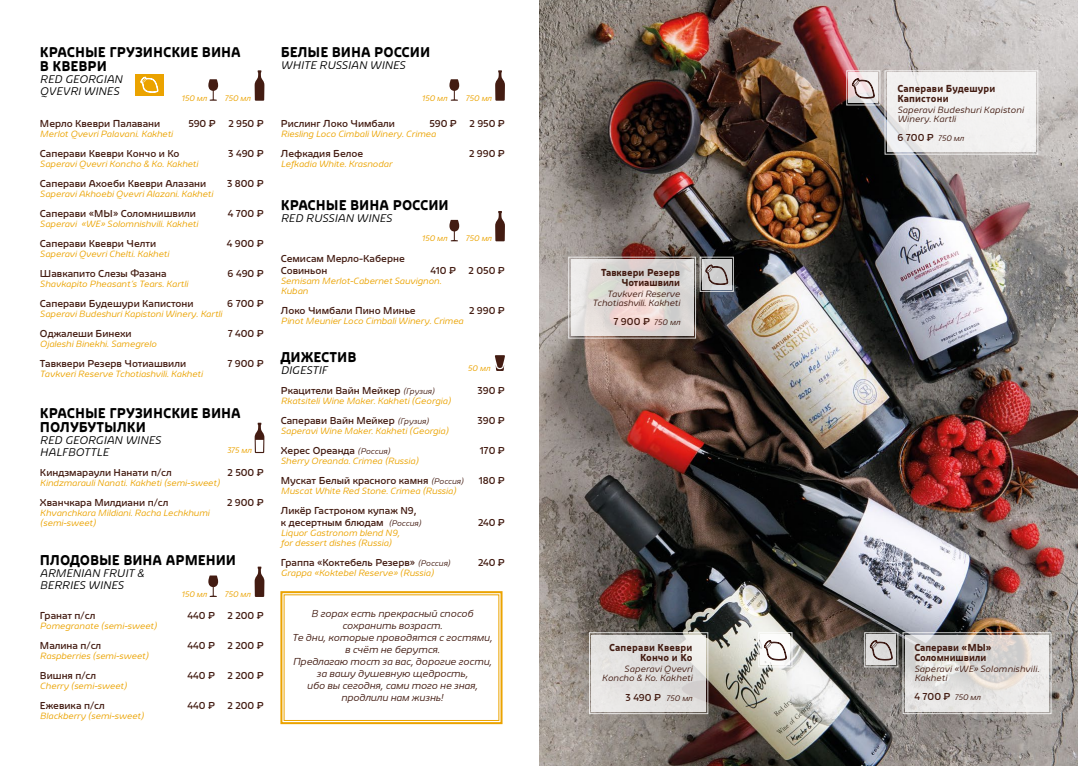
<style>
.page{position:relative;width:1078px;height:766px;background:#fff}
.page>*{position:absolute;margin:0;border:0;box-sizing:border-box;transform-origin:0 0}
.t1{font:700 14px/14.4px "Hachoipury";color:#000}
.t2{font:italic 300 11px/12px "Hachoipury";letter-spacing:.005em;color:#000}
.t3{font:10px/12px "Hachoipury";color:#431c12}
.t4{font:italic 300 10px/12px "Hachoipury";letter-spacing:-.005em;color:#431c12;text-align:center}
.t5{font:700 10px/10px "Hachoipury";color:#431c12}
.t6{font:italic 300 9px/10px "Hachoipury";color:#eba300}
.t7{font:italic 300 9px/9px "Hachoipury";letter-spacing:.005em;color:#431c12}
.t8{font:italic 300 8px "Hachoipury";color:#eba300}
.s1{font-weight:300;font-style:italic;font-size:8px}
</style>
<div class="page">
<img style="left:539px;top:0;width:538px;height:765px">
<svg style="left:254px;top:70px;width:10px;height:31px"></svg>
<svg style="left:208px;top:79px;width:10px;height:22px"></svg>
<svg style="left:495px;top:70px;width:10px;height:31px"></svg>
<svg style="left:449px;top:79px;width:10px;height:22px"></svg>
<svg style="left:495px;top:211px;width:10px;height:30px"></svg>
<svg style="left:449px;top:220px;width:10px;height:21px"></svg>
<svg style="left:254px;top:566px;width:10px;height:30px"></svg>
<svg style="left:208px;top:575px;width:10px;height:21px"></svg>
<svg style="left:254px;top:422px;width:10px;height:31px"></svg>
<div style="left:256px;top:440px;width:7px;height:12px;background:#fff"></div>
<div style="left:135px;top:74px;width:28px;height:21px;background:#eba300"></div>
<svg style="left:139px;top:76px;width:20px;height:20px"></svg>
<svg style="left:494px;top:355px;width:11px;height:16px"></svg>
<svg style="left:280px;top:591px;width:223px;height:134px"></svg>
<svg style="left:845px;top:70px;width:193px;height:85px"></svg>
<svg style="left:863px;top:631px;width:188px;height:83px;background:#cbc8c5"></svg>
<svg style="left:588px;top:631px;width:120px;height:83px;background:#d7d5d3"></svg>
<div style="left:591px;top:634px;width:114px;height:77px;border:2px solid #fff"></div>
<svg style="left:757px;top:631px;width:35px;height:36px"></svg>
<svg style="left:567px;top:256px;width:167px;height:83px;background:#beb7b5"></svg>
<h1 class="t1" style="left:281px;top:44px;width:151px">БЕЛЫЕ ВИНА РОССИИ</h1>
<p class="t2" style="left:281px;top:59px;width:126px">WHITE RUSSIAN WINES</p>
<h1 class="t1" style="left:40px;top:44px;width:202px">КРАСНЫЕ ГРУЗИНСКИЕ ВИНА<br>В КВЕВРИ</h1>
<p class="t2" style="left:40px;top:74px;width:84px">RED GEORGIAN<br>QVEVRI WINES</p>
<p class="t3" style="left:40px;top:117px;width:122px">Мерло Квеври Палавани</p>
<p class="t3" style="left:188px;top:117px;width:29px">590 ¤</p>
<p class="t3" style="left:228px;top:117px;width:37px">2 950 ¤</p>
<p class="t6" style="left:40px;top:129px;width:134px">Merlot Qvevri Palavani. Kakheti</p>
<p class="t3" style="left:40px;top:147px;width:141px">Саперави Квеври Кончо и Ко</p>
<p class="t3" style="left:228px;top:147px;width:37px">3 490 ¤</p>
<p class="t6" style="left:40px;top:159px;width:160px">Saperavi Qvevri Koncho &amp; Ko. Kakheti</p>
<p class="t3" style="left:40px;top:177px;width:168px">Саперави Ахоеби Квеври Алазани</p>
<p class="t3" style="left:227px;top:177px;width:38px">3 800 ¤</p>
<p class="t6" style="left:40px;top:189px;width:175px">Saperavi Akhoebi Qvevri Alazani. Kakheti</p>
<p class="t3" style="left:40px;top:207px;width:157px">Саперави «МЫ» Соломнишвили</p>
<p class="t3" style="left:228px;top:207px;width:38px">4 700 ¤</p>
<p class="t6" style="left:40px;top:219px;width:159px">Saperavi «WE» Solomnishvili. Kakheti</p>
<p class="t3" style="left:40px;top:237px;width:118px">Саперави Квеври Челти</p>
<p class="t3" style="left:227px;top:237px;width:38px">4 900 ¤</p>
<p class="t6" style="left:40px;top:249px;width:131px">Saperavi Qvevri Chelti. Kakheti</p>
<p class="t3" style="left:40px;top:267px;width:128px">Шавкапито Слезы Фазана</p>
<p class="t3" style="left:227px;top:267px;width:38px">6 490 ¤</p>
<p class="t6" style="left:40px;top:279px;width:150px">Shavkapito Pheasant’s Tears. Kartli</p>
<p class="t3" style="left:40px;top:297px;width:155px">Саперави Будешури Капистони</p>
<p class="t3" style="left:227px;top:297px;width:38px">6 700 ¤</p>
<p class="t6" style="left:40px;top:309px;width:184px">Saperavi Budeshuri Kapistoni Winery. Kartli</p>
<p class="t3" style="left:40px;top:327px;width:93px">Оджалеши Бинехи</p>
<p class="t3" style="left:228px;top:327px;width:38px">7 400 ¤</p>
<p class="t6" style="left:40px;top:339px;width:118px">Ojaleshi Binekhi. Samegrelo</p>
<p class="t3" style="left:40px;top:357px;width:148px">Тавквери Резерв Чотиашвили</p>
<p class="t3" style="left:227px;top:357px;width:38px">7 900 ¤</p>
<p class="t6" style="left:40px;top:369px;width:164px">Tavkveri Reserve Tchotiashvili. Kakheti</p>
<h1 class="t1" style="left:40px;top:405px;width:202px">КРАСНЫЕ ГРУЗИНСКИЕ ВИНА<br>ПОЛУБУТЫЛКИ</h1>
<p class="t2" style="left:40px;top:434px;width:123px">RED GEORGIAN WINES<br>HALFBOTTLE</p>
<p class="t3" style="left:40px;top:466px;width:133px">Киндзмараули Нанати п/сл</p>
<p class="t3" style="left:227px;top:466px;width:38px">2 500 ¤</p>
<p class="t6" style="left:40px;top:478px;width:181px">Kindzmarauli Nanati. Kakheti (semi-sweet)</p>
<p class="t3" style="left:40px;top:496px;width:130px">Хванчкара Милдиани п/сл</p>
<p class="t3" style="left:227px;top:496px;width:38px">2 900 ¤</p>
<p class="t6" style="left:40px;top:508px;width:171px">Khvanchkara Mildiani. Racha Lechkhumi (semi-sweet)</p>
<h1 class="t1" style="left:40px;top:552px;width:198px">ПЛОДОВЫЕ ВИНА АРМЕНИИ</h1>
<p class="t2" style="left:40px;top:567px;width:105px">ARMENIAN FRUIT &amp;<br>BERRIES WINES</p>
<p class="t3" style="left:40px;top:609px;width:57px">Гранат п/сл</p>
<p class="t3" style="left:187px;top:609px;width:78px">440 ¤ 2 200 ¤</p>
<p class="t6" style="left:40px;top:620px;width:118px">Pomegranatе (semi-sweet)</p>
<p class="t3" style="left:40px;top:639px;width:63px">Малина п/сл</p>
<p class="t3" style="left:187px;top:639px;width:78px">440 ¤ 2 200 ¤</p>
<p class="t6" style="left:40px;top:650px;width:110px">Raspberries (semi-sweet)</p>
<p class="t3" style="left:40px;top:669px;width:58px">Вишня п/сл</p>
<p class="t3" style="left:187px;top:669px;width:78px">440 ¤ 2 200 ¤</p>
<p class="t6" style="left:40px;top:680px;width:88px">Cherry (semi-sweet)</p>
<p class="t3" style="left:40px;top:699px;width:66px">Ежевика п/сл</p>
<p class="t3" style="left:187px;top:699px;width:78px">440 ¤ 2 200 ¤</p>
<p class="t6" style="left:40px;top:710px;width:105px">Blackberry (semi-sweet)</p>
<p class="t8" style="left:181px;top:93px;width:27px">150 мл</p>
<p class="t8" style="left:224px;top:93px;width:28px">750 мл</p>
<p class="t8" style="left:422px;top:93px;width:27px">150 мл</p>
<p class="t8" style="left:465px;top:93px;width:28px">750 мл</p>
<p class="t3" style="left:281px;top:117px;width:116px">Рислинг Локо Чимбали</p>
<p class="t3" style="left:429px;top:117px;width:77px">590 ¤ 2 950 ¤</p>
<p class="t6" style="left:281px;top:129px;width:157px">Riesling Loco Cimbali Winery. Crimea</p>
<p class="t3" style="left:281px;top:147px;width:84px">Лефкадия Белое</p>
<p class="t3" style="left:469px;top:147px;width:37px">2 990 ¤</p>
<p class="t6" style="left:281px;top:159px;width:113px">Lefkadia White. Krasnodar</p>
<h1 class="t1" style="left:281px;top:197px;width:169px">КРАСНЫЕ ВИНА РОССИИ</h1>
<p class="t2" style="left:281px;top:212px;width:113px">RED RUSSIAN WINES</p>
<p class="t3" style="left:281px;top:252px;width:125px">Семисам Мерло-Каберне<br>Совиньон</p>
<p class="t8" style="left:422px;top:234px;width:27px">150 мл</p>
<p class="t8" style="left:465px;top:234px;width:28px">750 мл</p>
<p class="t3" style="left:430px;top:264px;width:27px">410 ¤</p>
<p class="t3" style="left:468px;top:264px;width:38px">2 050 ¤</p>
<p class="t6" style="left:281px;top:276px;width:162px">Semisam Merlot-Cabernet Sauvignon.<br>Kuban</p>
<p class="t3" style="left:281px;top:304px;width:136px">Локо Чимбали Пино Минье</p>
<p class="t3" style="left:469px;top:304px;width:37px">2 990 ¤</p>
<p class="t6" style="left:281px;top:316px;width:184px">Pinot Meunier Loco Cimbali Winery. Crimea</p>
<h1 class="t1" style="left:281px;top:350px;width:77px">ДИЖЕСТИВ</h1>
<p class="t2" style="left:281px;top:364px;width:48px">DIGESTIF</p>
<p class="t3" style="left:281px;top:384px;width:155px">Ркацители Вайн Мейкер <span class="s1">(Грузия)</span></p>
<p class="t3" style="left:477px;top:384px;width:29px">390 ¤</p>
<p class="t6" style="left:281px;top:396px;width:171px">Rkatsiteli Wine Maker. Kakheti (Georgia)</p>
<p class="t3" style="left:281px;top:414px;width:149px">Саперави Вайн Мейкер <span class="s1">(Грузия)</span></p>
<p class="t3" style="left:477px;top:414px;width:29px">390 ¤</p>
<p class="t6" style="left:281px;top:426px;width:169px">Saperavi Wine Maker. Kakheti (Georgia)</p>
<p class="t3" style="left:281px;top:444px;width:111px">Херес Ореанда <span class="s1">(Россия)</span></p>
<p class="t3" style="left:479px;top:444px;width:27px">170 ¤</p>
<p class="t6" style="left:281px;top:456px;width:139px">Sherry Oreanda. Crimea (Russia)</p>
<p class="t3" style="left:281px;top:474px;width:184px">Мускат Белый красного камня <span class="s1">(Россия)</span></p>
<p class="t3" style="left:478px;top:474px;width:28px">180 ¤</p>
<p class="t6" style="left:281px;top:486px;width:177px">Muscat White Red Stone. Crimea (Russia)</p>
<p class="t3" style="left:281px;top:504px;width:142px">Ликёр Гастроном купаж N9, к десертным блюдам <span class="s1">(Россия)</span></p>
<p class="t3" style="left:478px;top:516px;width:28px">240 ¤</p>
<p class="t6" style="left:281px;top:528px;width:120px">Liquor Gastronom blend N9, for dessert dishes (Russia)</p>
<p class="t3" style="left:281px;top:556px;width:171px">Граппа «Коктебель Резерв» <span class="s1">(Россия)</span></p>
<p class="t3" style="left:478px;top:556px;width:28px">240 ¤</p>
<p class="t6" style="left:281px;top:568px;width:154px">Grappa «Koktebel Reserve» (Russia)</p>
<p class="t8" style="left:468px;top:363px;width:24px">50 мл</p>
<p class="t8" style="left:227px;top:445px;width:26px">375 мл</p>
<p class="t8" style="left:181px;top:589px;width:27px">150 мл</p>
<p class="t8" style="left:224px;top:589px;width:28px">750 мл</p>
<p class="t4" style="left:292px;top:608px;width:201px">В горах есть прекрасный способ сохранить возраст.<br>Те дни, которые проводятся с гостями, в счёт не берутся.<br>Предлагаю тост за вас, дорогие гости, за вашу душевную щедрость,<br>ибо вы сегодня, сами того не зная, продлили нам жизнь!</p>
<p class="t5" style="left:601px;top:267px;width:80px;text-align:right">Тавквери Резерв<br>Чотиашвили</p>
<p class="t7" style="left:592px;top:289px;width:89px;text-align:right">Tavkveri Reserve<br>Tchotiashvili. Kakheti</p>
<p class="t3" style="left:613px;top:315px;width:68px">7 900 ¤ <span class="s1">750 мл</span></p>
<p class="t5" style="left:609px;top:642px;width:85px;text-align:right">Саперави Квеври<br>Кончо и Ко</p>
<p class="t7" style="left:601px;top:665px;width:92px;text-align:right">Saperavi Qvevri<br>Koncho &amp; Ko. Kakheti</p>
<p class="t3" style="left:625px;top:691px;width:68px">3 490 ¤ <span class="s1">750 мл</span></p>
<p class="t5" style="left:897px;top:83px;width:99px">Саперави Будешури<br>Капистони</p>
<p class="t7" style="left:897px;top:106px;width:128px">Saperavi Budeshuri Kapistoni<br>Winery. Kartli</p>
<p class="t3" style="left:897px;top:131px;width:68px">6 700 ¤ <span class="s1">750 мл</span></p>
<p class="t5" style="left:914px;top:642px;width:79px">Саперави «МЫ»<br>Соломнишвили</p>
<p class="t7" style="left:914px;top:665px;width:126px">Saperavi «WE» Solomnishvili.<br>Kakheti</p>
<p class="t3" style="left:914px;top:690px;width:68px">4 700 ¤ <span class="s1">750 мл</span></p>
</div>
